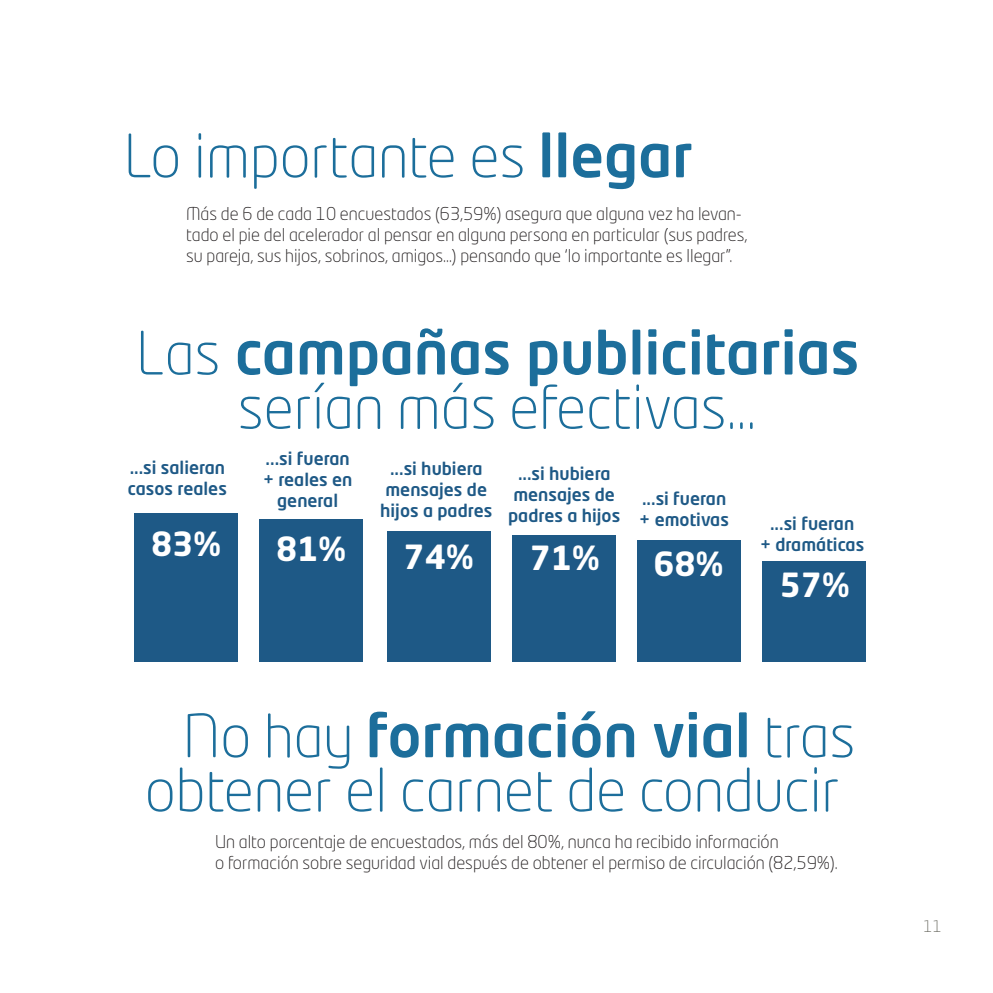
<style>
.page{position:relative;width:993px;height:993px;background:#fff}
.page>*{position:absolute;margin:0;border:0;box-sizing:border-box;transform-origin:0 0}
.t1{font:300 58.98px/54.1px "Neo Tech Std";color:#1c6e9b;text-align:center}
.t2{font:700 32.9px "Neo Tech Std";color:#fff}
.t3{font:300 17.5px/21px "Neo Tech Std";color:#231f20}
.t4{font:500 17.5px/21px "Neo Tech Std";color:#1e5986;text-align:center}
.t5{font:300 15.75px "Neo Tech Std";color:#6d6d65}
.s1{font-weight:500}
</style>
<div class="page">
<div style="left:135px;top:513px;width:103px;height:148px;background:#1e5986"></div>
<div style="left:387px;top:531px;width:103px;height:130px;background:#1e5986"></div>
<div style="left:636px;top:540px;width:104px;height:121px;background:#1e5986"></div>
<div style="left:259px;top:519px;width:103px;height:142px;background:#1e5986"></div>
<div style="left:512px;top:535px;width:103px;height:126px;background:#1e5986"></div>
<div style="left:761px;top:561px;width:103px;height:100px;background:#1e5986"></div>
<h1 class="t1" style="left:124px;top:128px;width:570px">Lo importante es <span class="s1">llegar</span></h1>
<p class="t3" style="left:186px;top:203px;width:562px">Más de 6 de cada 10 encuestados (63,59%) asegura que alguna vez ha levan&shy;tado el pie del acelerador al pensar en alguna persona en particular (sus padres, su pareja, sus hijos, sobrinos, amigos…) pensando que ‘lo importante es llegar”.</p>
<h1 class="t1" style="left:136px;top:325px;width:724px">Las <span class="s1">campañas publicitarias </span>serían más efectivas...</h1>
<p class="t4" style="left:128px;top:457px;width:100px;text-align:left">...si salieran casos reales</p>
<p class="t4" style="left:263px;top:447px;width:91px">...si fueran + reales en general</p>
<p class="t4" style="left:380px;top:457px;width:113px">...si hubiera mensajes de hijos a padres</p>
<p class="t4" style="left:508px;top:462px;width:113px">...si hubiera mensajes de padres a hijos</p>
<p class="t4" style="left:639px;top:487px;width:91px;text-align:left">...si fueran + emotivas</p>
<h2 class="t2" style="left:151px;top:522px;width:71px">83%</h2>
<h2 class="t2" style="left:276px;top:527px;width:71px">81%</h2>
<h2 class="t2" style="left:403px;top:535px;width:71px">74%</h2>
<h2 class="t2" style="left:529px;top:537px;width:71px">71%</h2>
<h2 class="t2" style="left:653px;top:542px;width:71px">68%</h2>
<p class="t4" style="left:759px;top:512px;width:106px">...si fueran<br>+ dramáticas</p>
<h2 class="t2" style="left:779px;top:563px;width:71px">57%</h2>
<h1 class="t1" style="left:145px;top:708px;width:711px;text-align:right">No hay <span class="s1">formación vial</span> tras obtener el carnet de conducir</h1>
<p class="t3" style="left:215px;top:830px;width:624px">Un alto porcentaje de encuestados, más del 80%, nunca ha recibido información<br>o formación sobre seguridad vial después de obtener el permiso de circulación (82,59%).</p>
<p class="t5" style="left:923px;top:916px;width:20px">11</p>
</div>
